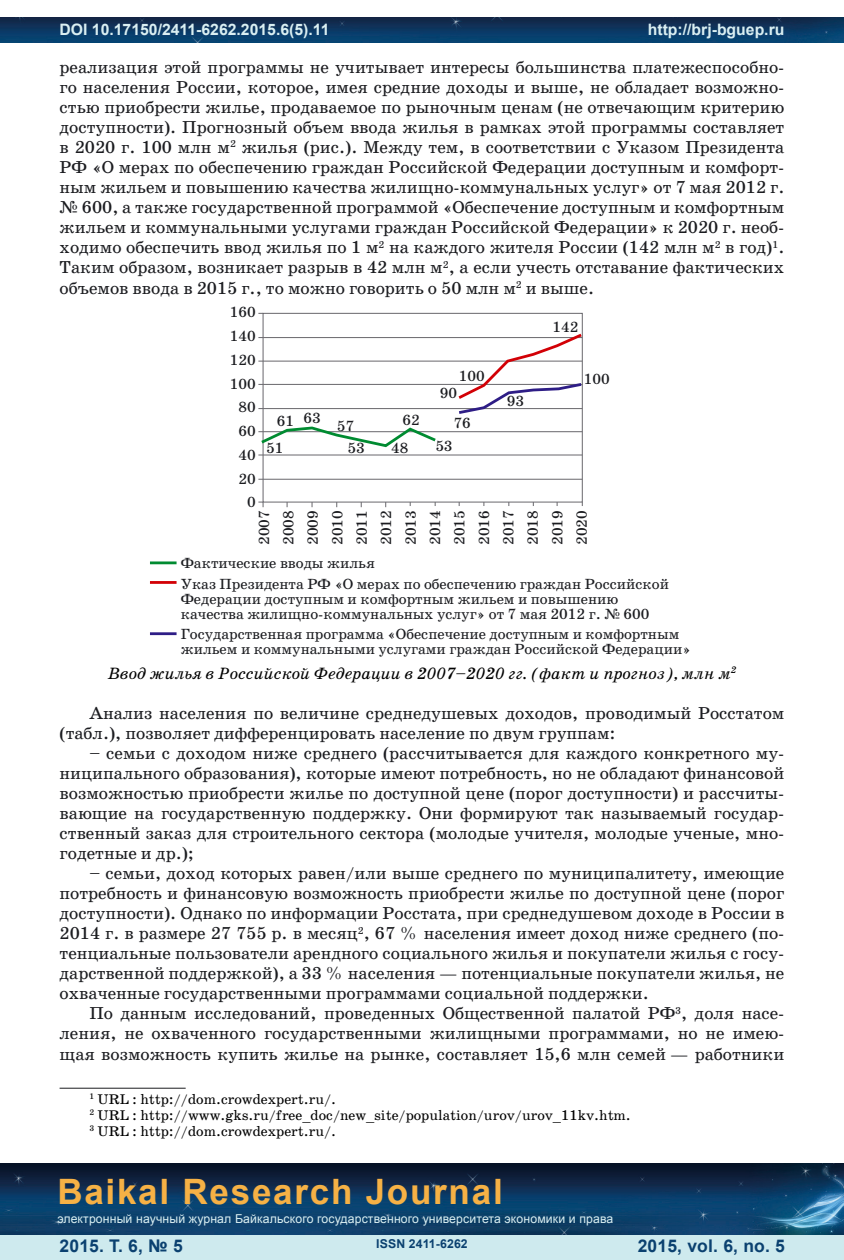
<style>
.page{position:relative;width:844px;height:1260px;background:#fff}
.page>*{position:absolute;margin:0;border:0;box-sizing:border-box;transform-origin:0 0}
.t1{font:700 35px "Arial";letter-spacing:.05em;color:#f6b145}
.t2{font:17.5px/20.1px "School Book C";color:#1b1c20;text-align:justify}
.t3{font:700 17.5px "Arial";letter-spacing:.01em;color:#0b4170}
.t4{font:italic 16.62px "School Book C";color:#020202}
.t5{font:700 15.75px "Arial";color:#daeff2}
.t6{font:14.88px/24.5px "School Book C";color:#1b1c20}
.t7{font:14.17px/15.9px "School Book C";color:#020202}
.t8{font:12.25px "Arial";letter-spacing:.01em;color:#daeff2}
.t9{font:700 12.25px "Arial";letter-spacing:.01em;color:#0b4170}
</style>
<div class="page">
<div style="left:0;top:1233px;width:843px;height:27px;background:#ceeaee"></div>
<img style="left:0;top:1164px;width:843px;height:70px">
<img style="left:0;top:18px;width:843px;height:25px">
<div style="left:263px;top:313px;width:319px;height:189px;border:1px solid #68676c"></div>
<svg style="left:258px;top:502px;width:6px;height:5px"></svg>
<hr style="left:263px;top:479px;width:319px;height:1px;background:#68676c">
<hr style="left:263px;top:455px;width:319px;height:1px;background:#68676c">
<hr style="left:263px;top:431px;width:319px;height:1px;background:#68676c">
<hr style="left:263px;top:408px;width:319px;height:1px;background:#68676c">
<hr style="left:263px;top:361px;width:319px;height:1px;background:#68676c">
<hr style="left:263px;top:337px;width:319px;height:1px;background:#68676c">
<svg style="left:258px;top:425px;width:180px;height:24px"></svg>
<hr style="left:263px;top:384px;width:319px;height:1px;background:#68676c">
<svg style="left:455px;top:331px;width:128px;height:85px"></svg>
<hr style="left:150px;top:561px;width:26px;height:3px;background:#008b31">
<hr style="left:150px;top:581px;width:26px;height:3px;background:#d20006">
<hr style="left:150px;top:632px;width:26px;height:3px;background:#2e1d86">
<hr style="left:60px;top:1088px;width:126px;height:1px;background:#1b1c20">
<p class="t5" style="left:60px;top:19px;width:271px">DOI 10.17150/2411-6262.2015.6(5).11</p>
<p class="t2" style="left:60px;top:57px;width:726px">реализация этой программы не учитывает интересы большинства платежеспособно&shy;го населения России, которое, имея средние доходы и выше, не обладает возможно&shy;стью приобрести жилье, продаваемое по рыночным ценам (не отвечающим критерию доступности). Прогнозный объем ввода жилья в рамках этой программы составляет в 2020 г. 100 млн м<sup>2</sup> жилья (рис.). Между тем, в соответствии с Указом Президента РФ «О мерах по обеспечению граждан Российской Федерации доступным и комфорт&shy;ным жильем и повышению качества жилищно-коммунальных услуг» от 7 мая 2012 г. № 600, а также государственной программой «Обеспечение доступным и комфортным жильем и коммунальными услугами граждан Российской Федерации» к 2020 г. необ&shy;ходимо обеспечить ввод жилья по 1 м<sup>2</sup> на каждого жителя России (142 млн м<sup>2</sup> в год)<sup>1</sup>.<br>Таким образом, возникает разрыв в 42 млн м<sup>2</sup>, а если учесть отставание фактических объемов ввода в 2015 г., то можно говорить о 50 млн м<sup>2</sup> и выше.</p>
<p class="t6" style="left:230px;top:301px;width:27px;line-height:23.8px;text-align:right">160<br>140<br>120<br>100<br>80<br>60<br>40<br>20<br>0</p>
<p class="t6" style="left:252px;top:545px;width:36px;text-align:justify;rotate:-90deg">2007<br>2008<br>2009<br>2010<br>2011<br>2012<br>2013<br>2014<br>2015<br>2016<br>2017<br>2018<br>2019<br>2020</p>
<p class="t5" style="left:647px;top:19px;width:138px">http://brj-bguep.ru</p>
<p class="t6" style="left:552px;top:315px;width:27px">142</p>
<p class="t6" style="left:458px;top:364px;width:27px">100</p>
<p class="t6" style="left:583px;top:367px;width:27px">100</p>
<p class="t6" style="left:440px;top:381px;width:19px">90</p>
<p class="t6" style="left:506px;top:389px;width:19px">93</p>
<p class="t6" style="left:277px;top:407px;width:45px">61 63</p>
<p class="t6" style="left:402px;top:408px;width:19px">62</p>
<p class="t6" style="left:453px;top:411px;width:19px">76</p>
<p class="t6" style="left:347px;top:415px;width:19px;line-height:22.6px;text-indent:-11px">57<br>53</p>
<p class="t6" style="left:435px;top:434px;width:19px">53</p>
<p class="t6" style="left:266px;top:436px;width:19px">51</p>
<p class="t6" style="left:391px;top:436px;width:19px">48</p>
<p class="t6" style="left:181px;top:552px;width:489px;line-height:21.9px">Фактические вводы жилья<br>Указ Президента РФ «О мерах по обеспечению граждан Российской</p>
<p class="t6" style="left:181px;top:592px;width:470px;line-height:14.9px">Федерации доступным и комфортным жильем и повышению качества жилищно-коммунальных услуг» от 7 мая 2012 г. № 600</p>
<p class="t6" style="left:181px;top:627px;width:511px;line-height:14.9px">Государственная программа «Обеспечение доступным и комфортным жильем и коммунальными услугами граждан Российской Федерации»</p>
<p class="t4" style="left:108px;top:664px;width:630px">Ввод жилья в Российской Федерации в 2007–2020 гг. (факт и прогноз), млн м<sup>2</sup></p>
<p class="t2" style="left:60px;top:703px;width:726px;text-indent:30px">Анализ населения по величине среднедушевых доходов, проводимый Росстатом (табл.), позволяет дифференцировать население по двум группам:</p>
<p class="t2" style="left:60px;top:743px;width:726px;text-indent:30px">– семьи с доходом ниже среднего (рассчитывается для каждого конкретного му&shy;ниципального образования), которые имеют потребность, но не обладают финансовой возможностью приобрести жилье по доступной цене (порог доступности) и рассчиты&shy;вающие на государственную поддержку. Они формируют так называемый государ&shy;ственный заказ для строительного сектора (молодые учителя, молодые ученые, мно&shy;годетные и др.);</p>
<p class="t2" style="left:60px;top:863px;width:726px;text-indent:30px">– семьи, доход которых равен/или выше среднего по муниципалитету, имеющие потребность и финансовую возможность приобрести жилье по доступной цене (порог доступности). Однако по информации Росстата, при среднедушевом доходе в России в 2014 г. в размере 27 755 р. в месяц<sup>2</sup>, 67 % населения имеет доход ниже среднего (по&shy;тенциальные пользователи арендного социального жилья и покупатели жилья с госу&shy;дарственной поддержкой), а 33 % населения — потенциальные покупатели жилья, не охваченные государственными программами социальной поддержки.</p>
<p class="t2" style="left:60px;top:1004px;width:726px;text-indent:30px">По данным исследований, проведенных Общественной палатой РФ<sup>3</sup>, доля насе&shy;ления, не охваченного государственными жилищными программами, но не имею&shy;щая возможность купить жилье на рынке, составляет 15,6 млн семей — работники</p>
<p class="t7" style="left:89px;top:1092px;width:543px"><sup>1</sup> URL : http://dom.crowdexpert.ru/.<br><sup>2</sup> URL : http://www.gks.ru/free_doc/new_site/population/urov/urov_11kv.htm.<br><sup>3</sup> URL : http://dom.crowdexpert.ru/.</p>
<h1 class="t1" style="left:57px;top:1168px;width:447px">Baikal Research Journal</h1>
<p class="t8" style="left:57px;top:1211px;width:557px">электронный научный журнал Байкальского государственного университета экономики и права</p>
<p class="t3" style="left:60px;top:1234px;width:125px">2015. Т. 6, № 5</p>
<p class="t3" style="left:637px;top:1234px;width:149px">2015, vol. 6, no. 5</p>
<p class="t9" style="left:376px;top:1236px;width:93px">ISSN 2411-6262</p>
</div>
